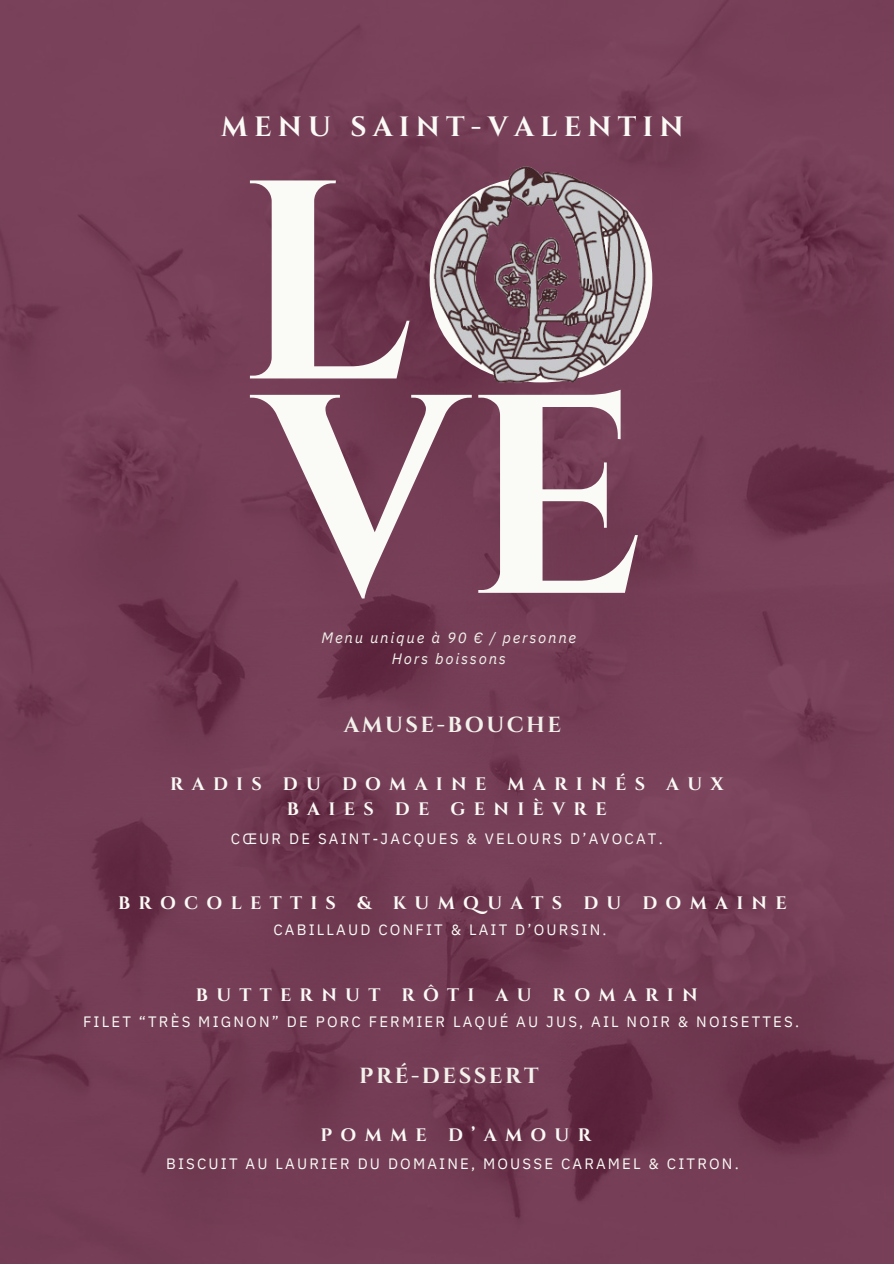
<style>
.page{position:relative;width:894px;height:1264px;background:#fff}
.page>*{position:absolute;margin:0;border:0;box-sizing:border-box;transform-origin:0 0}
.t1{font:700 282.75px/214.2px "Cinzel";color:#fafaf6}
.t2{font:700 27.9px "Cinzel";letter-spacing:.22em;color:#fafaf6}
.t3{font:700 21.75px "Cinzel";letter-spacing:.115em;color:#f2f1eb}
.t4{font:700 18px/24.8px "Cinzel";letter-spacing:.46em;color:#fafaf6;text-align:center}
.t5{font:15px "IBM Plex Sans";letter-spacing:.145em;color:#fafaf6}
.t6{font:italic 15px/20.2px "IBM Plex Sans";letter-spacing:.115em;color:#f2f1eb;text-align:center}
</style>
<div class="page">
<img style="left:0;top:0;width:893px;height:1263px">
<img style="left:398px;top:89px;width:273px;height:301px">
<h2 class="t2" style="left:221px;top:109px;width:464px">MENU SAINT-VALENTIN</h2>
<h1 class="t1" style="left:238px;top:177px;width:427px">LO<br>VE</h1>
<p class="t6" style="left:321px;top:626px;width:256px">Menu unique à 90 € / personne<br>Hors boissons</p>
<h3 class="t3" style="left:343px;top:711px;width:219px">AMUSE-BOUCHE</h3>
<p class="t4" style="left:170px;top:771px;width:555px">RADIS DU DOMAINE MARINÉS AUX<br>BAIES DE GENIÈVRE</p>
<p class="t5" style="left:231px;top:827px;width:433px">CŒUR DE SAINT-JACQUES &amp; VELOURS D’AVOCAT.</p>
<p class="t4" style="left:118px;top:891px;width:670px">BROCOLETTIS &amp; KUMQUATS DU DOMAINE</p>
<p class="t5" style="left:273px;top:918px;width:334px">CABILLAUD CONFIT &amp; LAIT D’OURSIN.</p>
<p class="t4" style="left:196px;top:982px;width:503px">BUTTERNUT RÔTI AU ROMARIN</p>
<p class="t5" style="left:83px;top:1009px;width:717px">FILET “TRÈS MIGNON” DE PORC FERMIER LAQUÉ AU JUS, AIL NOIR &amp; NOISETTES.</p>
<h3 class="t3" style="left:359px;top:1062px;width:181px">PRÉ-DESSERT</h3>
<p class="t4" style="left:320px;top:1122px;width:272px">POMME D’AMOUR</p>
<p class="t5" style="left:166px;top:1152px;width:574px">BISCUIT AU LAURIER DU DOMAINE, MOUSSE CARAMEL &amp; CITRON.</p>
</div>
